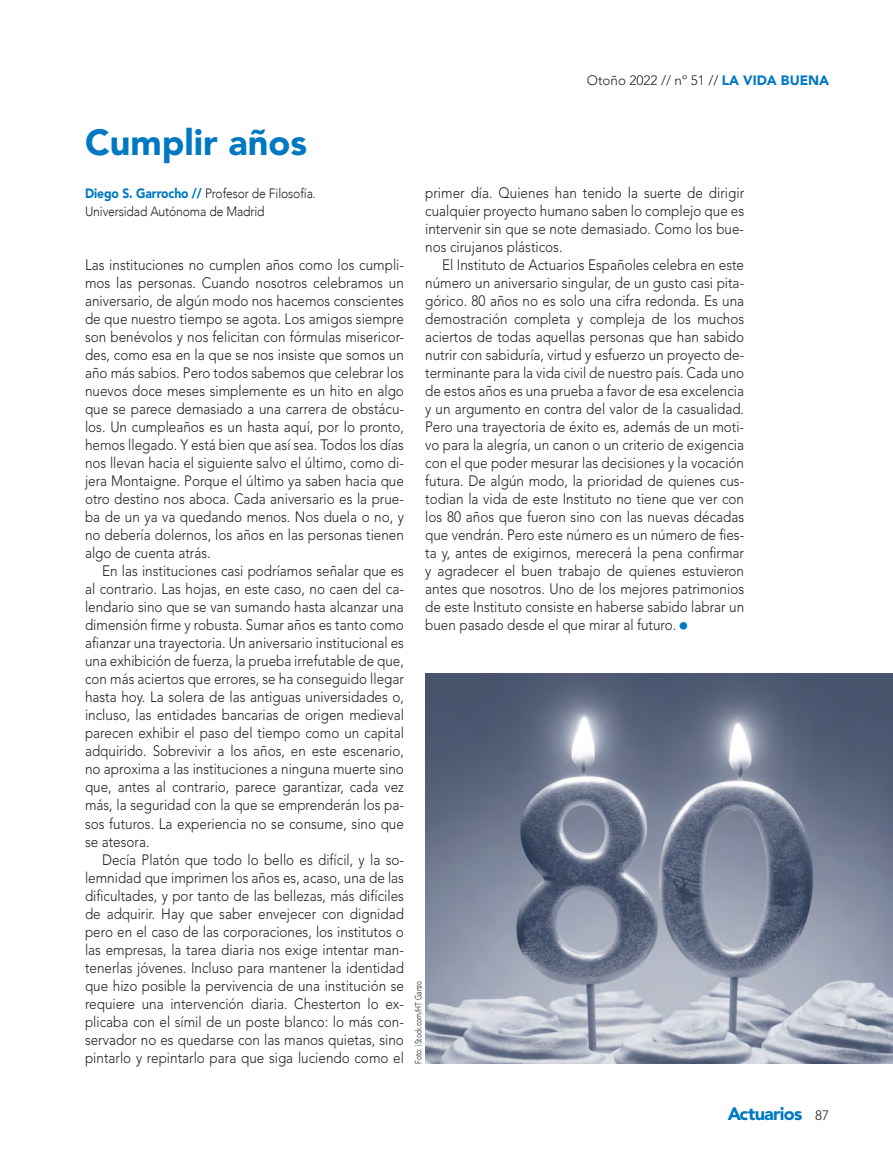
<style>
.page{position:relative;width:893px;height:1170px;background:#fff}
.page>*{position:absolute;margin:0;border:0;box-sizing:border-box;transform-origin:0 0}
.t1{font:900 36px "Avenir LT Std";color:#0079c2}
.t2{font:900 18px "Avenir LT Std";letter-spacing:-.04em;color:#0079c2}
.t3{font:300 15px/18px "Avenir LT Std";color:#231f20;text-align:justify;scale:.9 1}
.t4{font:300 13.5px/18px "Avenir";letter-spacing:-.01em;color:#231f20;scale:.9 1}
.t5{font:300 13.5px "Avenir LT Std";color:#231f20}
.t6{font:300 9px "Avenir";color:#231f20;scale:.75 1}
.s1{font-weight:900;color:#0079c2}
.s2{font-weight:300;font-size:13.5px;color:#231f20}
</style>
<div class="page">
<img style="left:425px;top:673px;width:468px;height:390px">
<p class="t5" style="left:587px;top:72px;width:244px">Otoño 2022 // nº 51 // <span class="s1">LA VIDA BUENA</span></p>
<h1 class="t1" style="left:85px;top:120px;width:223px">Cumplir años</h1>
<p class="t4" style="left:85px;top:184px;width:258px"><span class="s1">Diego S. Garrocho //</span> Profesor de Filosofía.<br>Universidad Autónoma de Madrid</p>
<p class="t3" style="left:85px;top:256px;width:356px">Las instituciones no cumplen años como los cumpli&shy;mos las personas. Cuando nosotros celebramos un aniversario, de algún modo nos hacemos conscientes de que nuestro tiempo se agota. Los amigos siempre son benévolos y nos felicitan con fórmulas misericor&shy;des, como esa en la que se nos insiste que somos un año más sabios. Pero todos sabemos que celebrar los nuevos doce meses simplemente es un hito en algo que se parece demasiado a una carrera de obstácu&shy;los. Un cumpleaños es un hasta aquí, por lo pronto, hemos llegado. Y está bien que así sea. Todos los días nos llevan hacia el siguiente salvo el último, como di&shy;jera Montaigne. Porque el último ya saben hacia que otro destino nos aboca. Cada aniversario es la prue&shy;ba de un ya va quedando menos. Nos duela o no, y no debería dolernos, los años en las personas tienen algo de cuenta atrás.</p>
<p class="t3" style="left:85px;top:562px;width:356px;text-indent:17px">En las instituciones casi podríamos señalar que es al contrario. Las hojas, en este caso, no caen del ca&shy;lendario sino que se van sumando hasta alcanzar una dimensión firme y robusta. Sumar años es tanto como afianzar una trayectoria. Un aniversario institucional es una exhibición de fuerza, la prueba irrefutable de que, con más aciertos que errores, se ha conseguido llegar hasta hoy. La solera de las antiguas universidades o, incluso, las entidades bancarias de origen medieval parecen exhibir el paso del tiempo como un capital adquirido. Sobrevivir a los años, en este escenario, no aproxima a las instituciones a ninguna muerte sino que, antes al contrario, parece garantizar, cada vez más, la seguridad con la que se emprenderán los pa&shy;sos futuros. La experiencia no se consume, sino que se atesora.</p>
<p class="t3" style="left:85px;top:850px;width:356px;text-indent:17px">Decía Platón que todo lo bello es difícil, y la so&shy;lemnidad que imprimen los años es, acaso, una de las dificultades, y por tanto de las bellezas, más difíciles de adquirir. Hay que saber envejecer con dignidad pero en el caso de las corporaciones, los institutos o las empresas, la tarea diaria nos exige intentar man&shy;tenerlas jóvenes. Incluso para mantener la identidad que hizo posible la pervivencia de una institución se requiere una intervención diaria. Chesterton lo ex&shy;plicaba con el símil de un poste blanco: lo más con&shy;servador no es quedarse con las manos quietas, sino pintarlo y repintarlo para que siga luciendo como el</p>
<p class="t3" style="left:425px;top:184px;width:356px">primer día. Quienes han tenido la suerte de dirigir cualquier proyecto humano saben lo complejo que es intervenir sin que se note demasiado. Como los bue&shy;nos cirujanos plásticos.</p>
<p class="t3" style="left:425px;top:256px;width:356px;text-indent:17px">El Instituto de Actuarios Españoles celebra en este número un aniversario singular, de un gusto casi pita&shy;górico. 80 años no es solo una cifra redonda. Es una demostración completa y compleja de los muchos aciertos de todas aquellas personas que han sabido nutrir con sabiduría, virtud y esfuerzo un proyecto de&shy;terminante para la vida civil de nuestro país. Cada uno de estos años es una prueba a favor de esa excelencia y un argumento en contra del valor de la casualidad.<br>Pero una trayectoria de éxito es, además de un moti&shy;vo para la alegría, un canon o un criterio de exigencia con el que poder mesurar las decisiones y la vocación futura. De algún modo, la prioridad de quienes cus&shy;todian la vida de este Instituto no tiene que ver con los 80 años que fueron sino con las nuevas décadas que vendrán. Pero este número es un número de fies&shy;ta y, antes de exigirnos, merecerá la pena confirmar y agradecer el buen trabajo de quienes estuvieron antes que nosotros. Uno de los mejores patrimonios de este Instituto consiste en haberse sabido labrar un buen pasado desde el que mirar al futuro. <sup>■</sup></p>
<p class="t6" style="left:413px;top:1063px;width:112px;rotate:-90deg">Foto: iStock.com/HT Ganzo</p>
<p class="t2" style="left:728px;top:1102px;width:103px">Actuarios <span class="s2">87</span></p>
</div>
